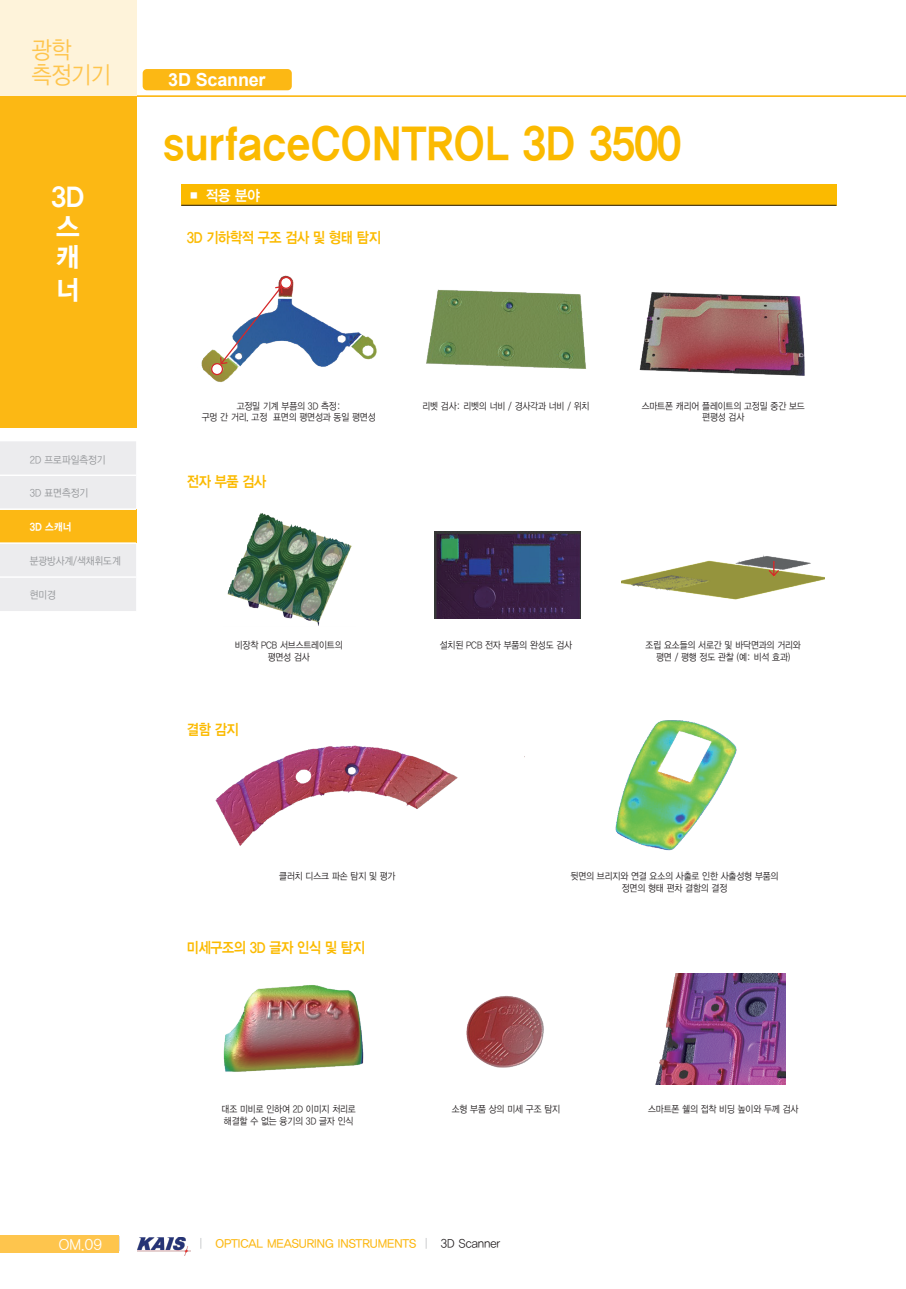
<style>
.page{position:relative;width:906px;height:1289px;background:#fff}
.page>*{position:absolute;margin:0;border:0;box-sizing:border-box;transform-origin:0 0}
.t1{font:45px "YDVYGO35";color:#fbba00;scale:.9 1}
.t2{font:27px/30px "YDVYGO35";color:#fff;scale:.95 1}
.t3{font:24px/25.5px "YDVYGO32";letter-spacing:-.01em;color:#fec54d;scale:.9 1}
.t4{font:700 18px "Arial";letter-spacing:-.01em;color:#fff}
.inno_style{font:15px "YDVYGO34";letter-spacing:-.03em;color:#fbba00;scale:.88 1}
.t5{font:15px "YDVYGO32";color:#fff}
.t6{font:15px "YDVYGO34";color:#fff}
.t7{font:12px "YDVYGO33";color:#fcb814}
.t8{font:10.5px "YDVYGO32";color:#939598;scale:.9 1}
.t9{font:10.5px "YDVYGO35";color:#fff;scale:.9 1}
.t10{font:9.75px "YDVYGO32";letter-spacing:-.01em;color:#231f20;scale:.88 1}
.s1{font-family:"YDVYGO31";color:#939598}
.s2{font-family:"YDVYGO32";color:#231f20}
</style>
<div class="page">
<hr style="left:0;top:96px;width:906px;height:1px;background:#fcb814">
<img style="left:138px;top:1237px;width:52px;height:18px">
<svg style="left:118px;top:1236px;width:1px;height:14px"></svg>
<div style="left:0;top:1235px;width:118px;height:17px;background:#fec54d"></div>
<div style="left:0;top:0;width:136px;height:96px;background:#fef3da"></div>
<div style="left:0;top:96px;width:136px;height:331px;background:#fcb814"></div>
<div style="left:0;top:441px;width:136px;height:170px;background:#ececee"></div>
<div style="left:0;top:509px;width:136px;height:34px;background:#fcb814"></div>
<hr style="left:0;top:474px;width:136px;height:2px;background:#fff">
<hr style="left:0;top:508px;width:136px;height:2px;background:#fff">
<hr style="left:0;top:542px;width:136px;height:2px;background:#fff">
<hr style="left:0;top:576px;width:136px;height:2px;background:#fff">
<div style="left:143px;top:69px;width:149px;height:21px;background:#fcb814;border-radius:4px"></div>
<div style="left:181px;top:184px;width:655px;height:21px;background:#fbba00"></div>
<hr style="left:181px;top:205px;width:655px;height:1px;background:#231f20">
<img style="left:201px;top:275px;width:176px;height:108px">
<div style="left:280px;top:277px;width:12px;height:12px;border:1px solid #d62829;border-radius:50%"></div>
<div style="left:211px;top:363px;width:12px;height:12px;border:1px solid #d62829;border-radius:50%"></div>
<svg style="left:219px;top:285px;width:64px;height:80px"></svg>
<img style="left:227px;top:513px;width:125px;height:113px">
<img style="left:223px;top:985px;width:141px;height:87px">
<img style="left:215px;top:745px;width:243px;height:101px">
<img style="left:615px;top:721px;width:122px;height:130px">
<img style="left:639px;top:292px;width:166px;height:84px">
<img style="left:621px;top:555px;width:204px;height:45px">
<svg style="left:767px;top:561px;width:13px;height:16px"></svg>
<img style="left:655px;top:973px;width:130px;height:111px">
<img style="left:426px;top:289px;width:160px;height:80px">
<img style="left:434px;top:531px;width:146px;height:87px">
<img style="left:466px;top:995px;width:78px;height:73px">
<h3 class="t3" style="left:32px;top:35px;width:89px">광학 측정기기</h3>
<h2 class="t2" style="left:51px;top:180px;width:36px">3D 스 캐</h2>
<h2 class="t2" style="left:56px;top:273px;width:26px">너</h2>
<p class="t8" style="left:30px;top:452px;width:86px">2D 프로파일측정기</p>
<p class="t8" style="left:30px;top:486px;width:66px">3D 표면측정기</p>
<p class="t9" style="left:30px;top:520px;width:48px">3D 스캐너</p>
<p class="t8" style="left:30px;top:554px;width:102px">분광방사계/색채휘도계</p>
<p class="t8" style="left:30px;top:588px;width:30px">현미경</p>
<h3 class="t4" style="left:168px;top:67px;width:99px">3D Scanner</h3>
<p class="t1" style="left:163px;top:113px;width:576px">surfaceCONTROL 3D 3500</p>
<p class="t6" style="left:187px;top:185px;width:74px">■ 적용 분야</p>
<p class="inno_style" style="left:187px;top:228px;width:222px">3D 기하학적 구조 검사 및 형태 탐지</p>
<p class="t10" style="left:237px;top:399px;width:120px">고정밀 기계 부픔의 3D 측정:</p>
<p class="t10" style="left:202px;top:411px;width:199px">구멍 간 거리, 고정 표면의 평면성과 동일 평면성</p>
<p class="inno_style" style="left:187px;top:471px;width:92px">전자 부품 검사</p>
<p class="t10" style="left:422px;top:399px;width:191px">리벳 검사: 리벳의 너비 / 경사각과 너비 / 위치</p>
<p class="t10" style="left:641px;top:399px;width:187px">스마트폰 캐리어 플레이트의 고정밀 중간 보드</p>
<p class="t10" style="left:702px;top:411px;width:49px">편평성 검사</p>
<p class="t10" style="left:235px;top:638px;width:124px">비장착 PCB 서브스트레이트의</p>
<p class="t10" style="left:268px;top:650px;width:49px">평면성 검사</p>
<p class="inno_style" style="left:187px;top:719px;width:60px">결함 감지</p>
<p class="t10" style="left:440px;top:638px;width:152px">설치된 PCB 전자 부품의 완성도 검사</p>
<p class="t10" style="left:645px;top:638px;width:178px">조립 요소들의 서로간 및 바닥면과의 거리와</p>
<p class="t10" style="left:656px;top:650px;width:154px">평면 / 평행 정도 관찰 (예: 비석 효과)</p>
<p class="t10" style="left:279px;top:870px;width:134px">클러치 디스크 파손 탐지 및 평가</p>
<p class="t10" style="left:570px;top:870px;width:238px">뒷면의 브리지와 연결 요소의 사출로 인한 사출성형 부품의</p>
<p class="t10" style="left:622px;top:881px;width:121px">정면의 형태 편차 결함의 결정</p>
<p class="inno_style" style="left:187px;top:937px;width:204px">미세구조의 3D 글자 인식 및 탐지</p>
<p class="t10" style="left:221px;top:1102px;width:154px">대조 미비로 인하여 2D 이미지 처리로</p>
<p class="t10" style="left:224px;top:1114px;width:149px">해결할 수 없는 융기의 3D 글자 인식</p>
<p class="t10" style="left:452px;top:1102px;width:125px">소형 부품 상의 미세 구조 탐지</p>
<p class="t10" style="left:648px;top:1102px;width:172px">스마트폰 쉘의 접착 비딩 높이와 두께 검사</p>
<h3 class="t5" style="left:59px;top:1234px;width:44px">OM.09</h3>
<p class="t7" style="left:199px;top:1235px;width:303px"><span class="s1">|</span> OPTICAL MEASURING INSTRUMENTS <span class="s1">|</span> <span class="s2">3D Scanner</span></p>
</div>
